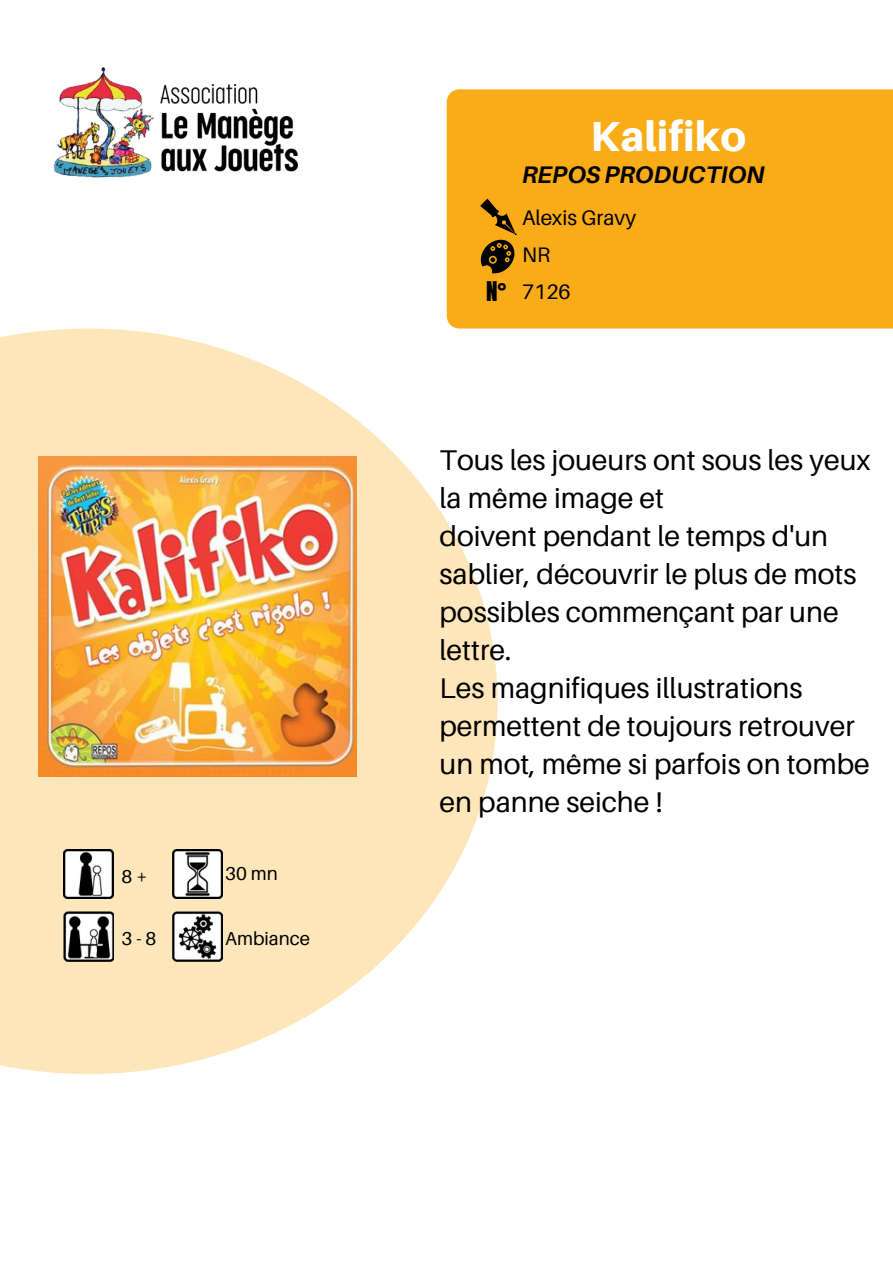
<style>
.page{position:relative;width:893px;height:1264px;background:#fff}
.page>*{position:absolute;margin:0;border:0;box-sizing:border-box;transform-origin:0 0}
.t1{font:800 42px "Aileron";color:#fff}
.t2{font:28.5px/38px "Aileron";color:#000}
.t3{font:italic 700 24px "Aileron";color:#000}
.t4{font:23.1px "Anton";color:#000}
.t5{font:21px "Aileron";color:#000}
.t6{font:18.6px "Aileron";color:#000}
</style>
<div class="page">
<svg style="left:0;top:328px;width:497px;height:745px;fill:#fde6ba"></svg>
<div style="left:446px;top:89px;width:446px;height:239px;background:#faac18"></div>
<svg style="left:479px;top:199px;width:37px;height:74px;background:#99690e"></svg>
<img style="left:173px;top:849px;width:49px;height:49px">
<img style="left:64px;top:911px;width:49px;height:50px">
<img style="left:173px;top:911px;width:49px;height:50px">
<img style="left:64px;top:849px;width:49px;height:49px">
<img style="left:53px;top:67px;width:244px;height:111px">
<img style="left:38px;top:456px;width:318px;height:320px">
<p class="t6" style="left:122px;top:865px;width:27px">8+</p>
<p class="t6" style="left:122px;top:927px;width:36px">3-8</p>
<p class="t6" style="left:225px;top:862px;width:54px">30 mn</p>
<p class="t6" style="left:225px;top:927px;width:86px">Ambiance</p>
<h5 class="t1" style="left:590px;top:110px;width:157px">Kalifiko</h5>
<p class="t3" style="left:522px;top:160px;width:244px">REPOS PRODUCTION</p>
<p class="t4" style="left:486px;top:275px;width:22px">N°</p>
<h6 class="t5" style="left:522px;top:205px;width:115px">Alexis Gravy</h6>
<p class="t5" style="left:522px;top:241px;width:30px">NR</p>
<p class="t5" style="left:522px;top:278px;width:50px">7126</p>
<h6 class="t2" style="left:439px;top:440px;width:432px">Tous les joueurs ont sous les yeux la même image et<br>doivent pendant le temps d'un sablier, découvrir le plus de mots possibles commençant par une lettre.<br>Les magnifiques illustrations permettent de toujours retrouver un mot, même si parfois on tombe en panne seiche !</h6>
</div>
